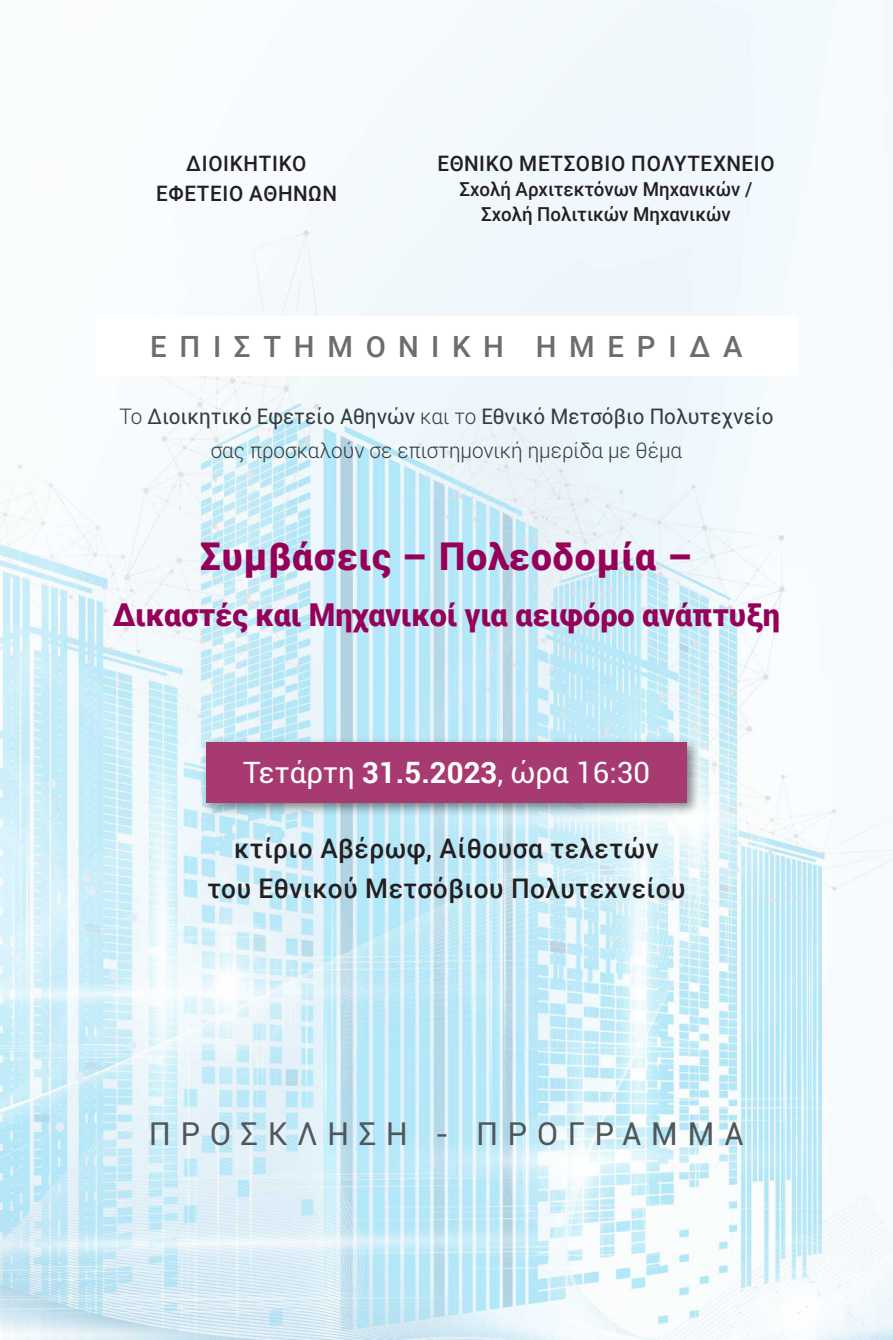
<style>
.page{position:relative;width:893px;height:1340px;background:#fff}
.page>*{position:absolute;margin:0;border:0;box-sizing:border-box;transform-origin:0 0}
.t1{font:900 38.25px "Roboto";letter-spacing:.03em;color:#950058}
.t2{font:900 31.5px "Roboto";color:#950058}
.t3{font:31.5px "Roboto";letter-spacing:.325em;color:#4e5759}
.t4{font:29.47px "Roboto";color:#fff}
.t5{font:500 29.25px "Roboto";letter-spacing:.435em;color:#6c6d70}
.t6{font:500 27px/40.5px "Roboto";letter-spacing:.02em;color:#231f20;text-align:center}
.t7{font:21.38px/33.8px "Roboto";color:#313d3f;text-align:center}
.t8{font:500 21.15px/30.4px "Roboto";letter-spacing:.035em;color:#231f20;text-align:center}
.t9{font:500 19.35px/25.2px "Roboto";color:#231f20;text-align:center}
.s1{font-weight:300}
.s2{font-weight:700}
</style>
<div class="page">
<img style="left:0;top:0;width:893px;height:1339px">
<div style="left:96px;top:316px;width:701px;height:60px;background:#fff"></div>
<div style="left:200px;top:736px;width:501px;height:80px;background:#231f20;opacity:.55"></div>
<div style="left:206px;top:742px;width:481px;height:60px;background:#a73a71"></div>
<p class="t8" style="left:156px;top:147px;width:182px">ΔΙΟΙΚΗΤΙΚΌ<br>ΕΦΕΤΕΊΟ ΑΘΗΝΏΝ</p>
<p class="t8" style="left:437px;top:147px;width:339px">ΕΘΝΙΚΌ ΜΕΤΣΌΒΙΟ ΠΟΛΥΤΕΧΝΕΊΟ</p>
<p class="t9" style="left:459px;top:176px;width:294px">Σχολή Αρχιτεκτόνων Μηχανικών /<br>Σχολή Πολιτικών Μηχανικών</p>
<h3 class="t5" style="left:150px;top:325px;width:594px">ΕΠΙΣΤΗΜΟΝΙΚΉ ΗΜΕΡΙΔΑ</h3>
<p class="t7" style="left:119px;top:399px;width:655px"><span class="s1">Το</span> Διοικητικό Εφετείο Αθηνών <span class="s1">και το</span> Εθνικό Μετσόβιο Πολυτεχνείο <span class="s1">σας προσκαλούν σε επιστημονική ημερίδα με θέμα</span></p>
<h1 class="t1" style="left:200px;top:529px;width:495px">Συμβάσεις – Πολεοδομία –</h1>
<h2 class="t2" style="left:113px;top:592px;width:669px">Δικαστές και Μηχανικοί για αειφόρο ανάπτυξη</h2>
<h3 class="t4" style="left:243px;top:751px;width:408px">Τετάρτη <span class="s2">31.5.2023</span>, ώρα 16:30</h3>
<p class="t6" style="left:207px;top:827px;width:480px">κτίριο Αβέρωφ, Αίθουσα τελετών<br>του Εθνικού Μετσόβιου Πολυτεχνείου</p>
<h2 class="t3" style="left:149px;top:1112px;width:596px">ΠΡΟΣΚΛΗΣΗ - ΠΡΟΓΡΑΜΜΑ</h2>
</div>
